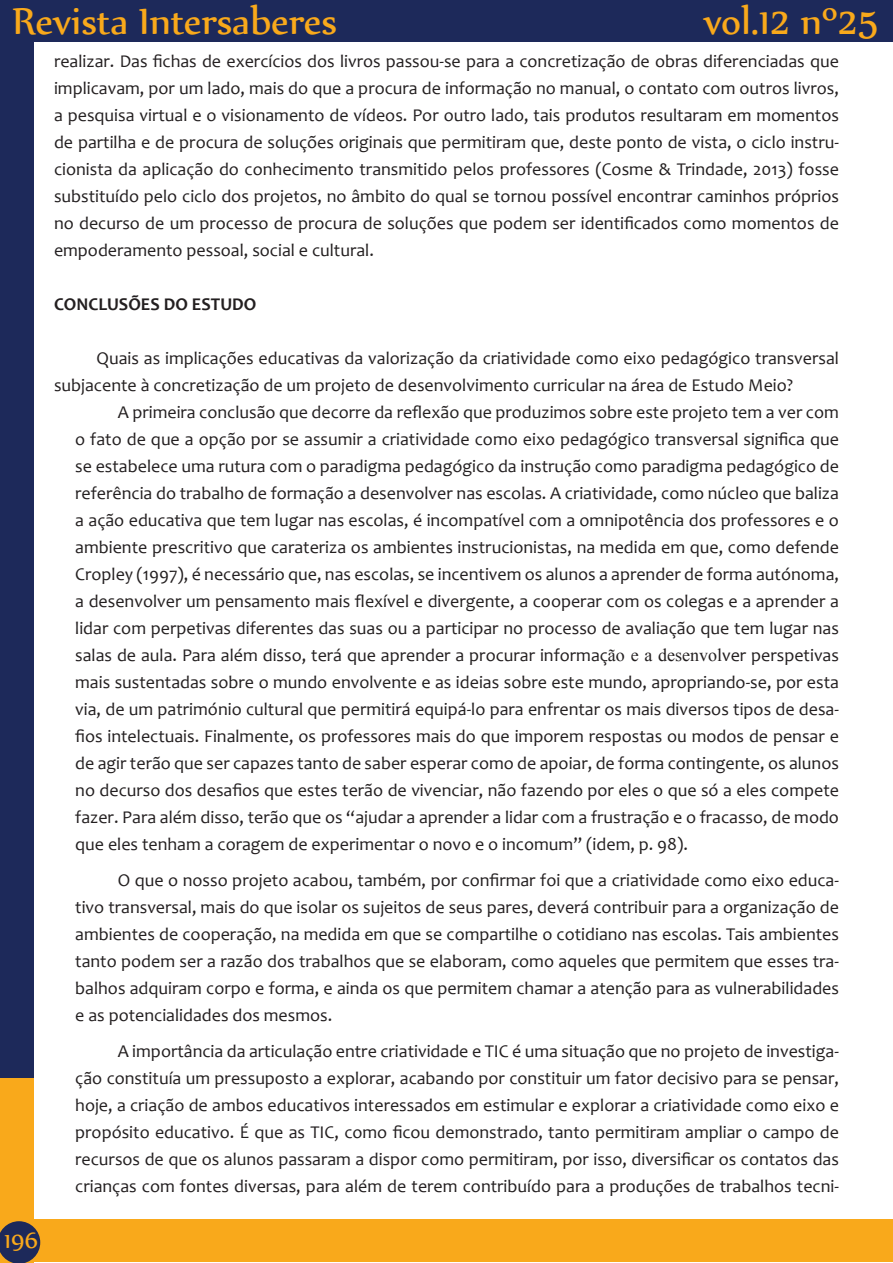
<style>
.page{position:relative;width:893px;height:1263px;background:#fff}
.page>*{position:absolute;margin:0;border:0;box-sizing:border-box;transform-origin:0 0}
.t1{font:45px "Nyala";color:#f9a91b}
.t2{font:27px "Nyala";color:#f9a91b}
.t3{font:18px/27px "Candara";color:#231f20;text-align:justify}
.t4{font:700 18px "Candara";color:#231f20}
.s1{font-family:"Times New Roman"}
</style>
<div class="page">
<div style="left:0;top:0;width:33px;height:1081px;background:#1d295a"></div>
<div style="left:0;top:0;width:893px;height:41px;background:#1d295a"></div>
<div style="left:0;top:1078px;width:33px;height:185px;background:#f9a91b"></div>
<div style="left:21px;top:1219px;width:872px;height:43px;background:#f9a91b"></div>
<svg style="left:0;top:1221px;width:40px;height:42px"></svg>
<h1 class="t1" style="left:13px;top:-6px;width:326px">Revista Intersaberes</h1>
<h1 class="t1" style="left:704px;top:-6px;width:176px">vol.12 nº25</h1>
<p class="t3" style="left:54px;top:48px;width:786px">realizar. Das fichas de exercícios dos livros passou-se para a concretização de obras diferenciadas que implicavam, por um lado, mais do que a procura de informação no manual, o contato com outros livros, a pesquisa virtual e o visionamento de vídeos. Por outro lado, tais produtos resultaram em momentos de partilha e de procura de soluções originais que permitiram que, deste ponto de vista, o ciclo instru&shy;cionista da aplicação do conhecimento transmitido pelos professores (Cosme &amp; Trindade, 2013) fosse substituído pelo ciclo dos projetos, no âmbito do qual se tornou possível encontrar caminhos próprios no decurso de um processo de procura de soluções que podem ser identificados como momentos de empoderamento pessoal, social e cultural.</p>
<p class="t4" style="left:54px;top:293px;width:204px">CONCLUSÕES DO ESTUDO</p>
<h2 class="t2" style="left:4px;top:1224px;width:35px">196</h2>
<p class="t3" style="left:54px;top:345px;width:786px;text-indent:43px">Quais as implicações educativas da valorização da criatividade como eixo pedagógico transversal subjacente à concretização de um projeto de desenvolvimento curricular na área de Estudo Meio?</p>
<p class="t3" style="left:75px;top:399px;width:765px;text-indent:43px">A primeira conclusão que decorre da reflexão que produzimos sobre este projeto tem a ver com o fato de que a opção por se assumir a criatividade como eixo pedagógico transversal significa que se estabelece uma rutura com o paradigma pedagógico da instrução como paradigma pedagógico de referência do trabalho de formação a desenvolver nas escolas. A criatividade, como núcleo que baliza a ação educativa que tem lugar nas escolas, é incompatível com a omnipotência dos professores e o ambiente prescritivo que carateriza os ambientes instrucionistas, na medida em que, como defende Cropley (1997), é necessário que, nas escolas, se incentivem os alunos a aprender de forma autónoma, a desenvolver um pensamento mais flexível e divergente, a cooperar com os colegas e a aprender a lidar com perpetivas diferentes das suas ou a participar no processo de avaliação que tem lugar nas salas de aula. Para além disso, terá que aprender a procurar informaç<span class="s1">ão e a desenvol</span>ver perspetivas mais sustentadas sobre o mundo envolvente e as ideias sobre este mundo, apropriando-se, por esta via, de um património cultural que permitirá equipá-lo para enfrentar os mais diversos tipos de desa&shy;fios intelectuais. Finalmente, os professores mais do que imporem respostas ou modos de pensar e de agir terão que ser capazes tanto de saber esperar como de apoiar, de forma contingente, os alunos no decurso dos desafios que estes terão de vivenciar, não fazendo por eles o que só a eles compete fazer. Para além disso, terão que os “ajudar a aprender a lidar com a frustração e o fracasso, de modo que eles tenham a coragem de experimentar o novo e o incomum” (idem, p. 98).</p>
<p class="t3" style="left:75px;top:867px;width:765px;text-indent:43px">O que o nosso projeto acabou, também, por confirmar foi que a criatividade como eixo educa&shy;tivo transversal, mais do que isolar os sujeitos de seus pares, deverá contribuir para a organização de ambientes de cooperação, na medida em que se compartilhe o cotidiano nas escolas. Tais ambientes tanto podem ser a razão dos trabalhos que se elaboram, como aqueles que permitem que esses tra&shy;balhos adquiram corpo e forma, e ainda os que permitem chamar a atenção para as vulnerabilidades e as potencialidades dos mesmos.</p>
<p class="t3" style="left:75px;top:1038px;width:765px;text-indent:43px">A importância da articulação entre criatividade e TIC é uma situação que no projeto de investiga&shy;ção constituía um pressuposto a explorar, acabando por constituir um fator decisivo para se pensar, hoje, a criação de ambos educativos interessados em estimular e explorar a criatividade como eixo e propósito educativo. É que as TIC, como ficou demonstrado, tanto permitiram ampliar o campo de recursos de que os alunos passaram a dispor como permitiram, por isso, diversificar os contatos das crianças com fontes diversas, para além de terem contribuído para a produções de trabalhos tecni-</p>
</div>
